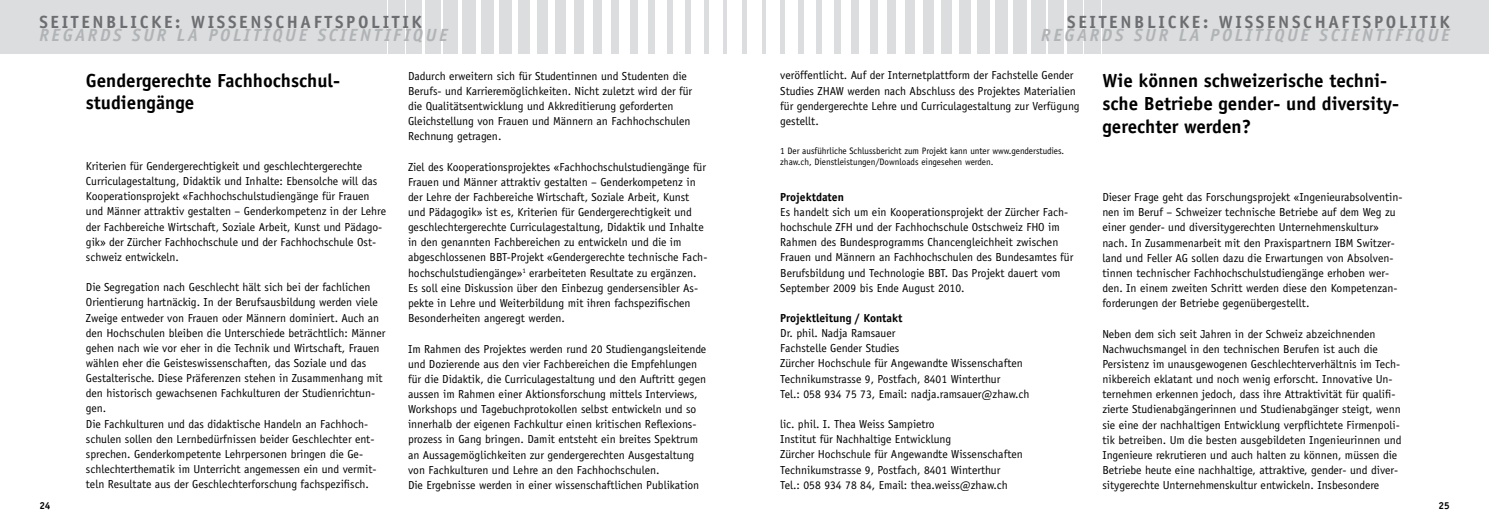
<style>
.page{position:relative;width:1489px;height:525px;background:#fff}
.page>*{position:absolute;margin:0;border:0;box-sizing:border-box;transform-origin:0 0}
.t1{font:700 18.88px/22.8px "Officina Sans";color:#000}
.t2{font:700 17.62px "Officina Sans";letter-spacing:.15em;color:#6d6e71}
.t3{font:italic 700 17.62px "Officina Sans";letter-spacing:.15em;color:#b1b4b6}
.t4{font:11.62px/15.1px "Officina Sans";color:#000}
.t5{font:700 11.62px "Officina Sans";color:#000}
.t6{font:700 10.12px "Officina Sans";color:#000}
.t7{font:9.38px/11.4px "Officina Sans";color:#000}
</style>
<div class="page">
<div style="left:0;top:0;width:386px;height:54px;background:#dcddde"></div>
<hr style="left:741px;top:0;width:3px;height:54px;background:#dcddde">
<hr style="left:723px;top:0;width:3px;height:54px;background:#dcddde">
<hr style="left:704px;top:0;width:4px;height:54px;background:#dcddde">
<div style="left:685px;top:0;width:5px;height:54px;background:#dcddde"></div>
<div style="left:667px;top:0;width:6px;height:54px;background:#dcddde"></div>
<div style="left:648px;top:0;width:7px;height:54px;background:#dcddde"></div>
<div style="left:630px;top:0;width:7px;height:54px;background:#dcddde"></div>
<div style="left:611px;top:0;width:8px;height:54px;background:#dcddde"></div>
<div style="left:592px;top:0;width:9px;height:54px;background:#dcddde"></div>
<div style="left:574px;top:0;width:9px;height:54px;background:#dcddde"></div>
<div style="left:555px;top:0;width:10px;height:54px;background:#dcddde"></div>
<div style="left:537px;top:0;width:10px;height:54px;background:#dcddde"></div>
<div style="left:518px;top:0;width:11px;height:54px;background:#dcddde"></div>
<div style="left:499px;top:0;width:13px;height:54px;background:#dcddde"></div>
<div style="left:481px;top:0;width:13px;height:54px;background:#dcddde"></div>
<div style="left:462px;top:0;width:14px;height:54px;background:#dcddde"></div>
<div style="left:444px;top:0;width:14px;height:54px;background:#dcddde"></div>
<div style="left:425px;top:0;width:15px;height:54px;background:#dcddde"></div>
<div style="left:406px;top:0;width:16px;height:54px;background:#dcddde"></div>
<div style="left:388px;top:0;width:16px;height:54px;background:#dcddde"></div>
<div style="left:1102px;top:0;width:386px;height:54px;background:#dcddde"></div>
<hr style="left:744px;top:0;width:3px;height:54px;background:#dcddde">
<hr style="left:762px;top:0;width:4px;height:54px;background:#dcddde">
<hr style="left:780px;top:0;width:4px;height:54px;background:#dcddde">
<div style="left:798px;top:0;width:5px;height:54px;background:#dcddde"></div>
<div style="left:816px;top:0;width:5px;height:54px;background:#dcddde"></div>
<div style="left:834px;top:0;width:6px;height:54px;background:#dcddde"></div>
<div style="left:851px;top:0;width:8px;height:54px;background:#dcddde"></div>
<div style="left:869px;top:0;width:8px;height:54px;background:#dcddde"></div>
<div style="left:887px;top:0;width:9px;height:54px;background:#dcddde"></div>
<div style="left:905px;top:0;width:9px;height:54px;background:#dcddde"></div>
<div style="left:923px;top:0;width:10px;height:54px;background:#dcddde"></div>
<div style="left:941px;top:0;width:11px;height:54px;background:#dcddde"></div>
<div style="left:959px;top:0;width:11px;height:54px;background:#dcddde"></div>
<div style="left:977px;top:0;width:12px;height:54px;background:#dcddde"></div>
<div style="left:995px;top:0;width:12px;height:54px;background:#dcddde"></div>
<div style="left:1012px;top:0;width:14px;height:54px;background:#dcddde"></div>
<div style="left:1030px;top:0;width:15px;height:54px;background:#dcddde"></div>
<div style="left:1048px;top:0;width:15px;height:54px;background:#dcddde"></div>
<div style="left:1066px;top:0;width:16px;height:54px;background:#dcddde"></div>
<div style="left:1084px;top:0;width:16px;height:54px;background:#dcddde"></div>
<h2 class="t2" style="left:39px;top:11px;width:384px">SEITENBLICKE: WISSENSCHAFTSPOLITIK</h2>
<h2 class="t3" style="left:39px;top:24px;width:410px">REGARDS SUR LA POLITIQUE SCIENTIFIQUE</h2>
<p class="t6" style="left:39px;top:498px;width:13px">24</p>
<h1 class="t1" style="left:86px;top:68px;width:256px">Gendergerechte Fachhochschul&shy;studiengänge</h1>
<p class="t4" style="left:86px;top:158px;width:302px">Kriterien für Gendergerechtigkeit und geschlechtergerechte Curriculagestaltung, Didaktik und Inhalte: Ebensolche will das Kooperationsprojekt «Fachhochschulstudiengänge für Frauen und Männer attraktiv gestalten – Genderkompetenz in der Lehre der Fachbereiche Wirtschaft, Soziale Arbeit, Kunst und Pädago&shy;gik» der Zürcher Fachhochschule und der Fachhochschule Ost&shy;schweiz entwickeln.</p>
<p class="t4" style="left:86px;top:279px;width:301px">Die Segregation nach Geschlecht hält sich bei der fachlichen Orientierung hartnäckig. In der Berufsausbildung werden viele Zweige entweder von Frauen oder Männern dominiert. Auch an den Hochschulen bleiben die Unterschiede beträchtlich: Männer gehen nach wie vor eher in die Technik und Wirtschaft, Frauen wählen eher die Geisteswissenschaften, das Soziale und das Gestalterische. Diese Präferenzen stehen in Zusammenhang mit den historisch gewachsenen Fachkulturen der Studienrichtun&shy;gen.<br>Die Fachkulturen und das didaktische Handeln an Fachhoch&shy;schulen sollen den Lernbedürfnissen beider Geschlechter ent&shy;sprechen. Genderkompetente Lehrpersonen bringen die Ge&shy;schlechterthematik im Unterricht angemessen ein und vermit&shy;teln Resultate aus der Geschlechterforschung fachspezifisch.</p>
<p class="t4" style="left:408px;top:68px;width:286px">Dadurch erweitern sich für Studentinnen und Studenten die Berufs- und Karrieremöglichkeiten. Nicht zuletzt wird der für die Qualitätsentwicklung und Akkreditierung geforderten Gleichstellung von Frauen und Männern an Fachhochschulen Rechnung getragen.</p>
<p class="t4" style="left:408px;top:159px;width:301px">Ziel des Kooperationsprojektes «Fachhochschulstudiengänge für Frauen und Männer attraktiv gestalten – Genderkompetenz in der Lehre der Fachbereiche Wirtschaft, Soziale Arbeit, Kunst und Pädagogik» ist es, Kriterien für Gendergerechtigkeit und geschlechtergerechte Curriculagestaltung, Didaktik und Inhalte in den genannten Fachbereichen zu entwickeln und die im abgeschlossenen BBT-Projekt «Gendergerechte technische Fach&shy;hochschulstudiengänge»<sup>1</sup> erarbeiteten Resultate zu ergänzen.<br>Es soll eine Diskussion über den Einbezug gendersensibler As&shy;pekte in Lehre und Weiterbildung mit ihren fachspezifischen Besonderheiten angeregt werden.</p>
<p class="t4" style="left:408px;top:341px;width:300px">Im Rahmen des Projektes werden rund 20 Studiengangsleitende und Dozierende aus den vier Fachbereichen die Empfehlungen für die Didaktik, die Curriculagestaltung und den Auftritt gegen aussen im Rahmen einer Aktionsforschung mittels Interviews, Workshops und Tagebuchprotokollen selbst entwickeln und so innerhalb der eigenen Fachkultur einen kritischen Reflexions&shy;prozess in Gang bringen. Damit entsteht ein breites Spektrum an Aussagemöglichkeiten zur gendergerechten Ausgestaltung von Fachkulturen und Lehre an den Fachhochschulen.<br>Die Ergebnisse werden in einer wissenschaftlichen Publikation</p>
<h2 class="t2" style="left:1067px;top:11px;width:384px">SEITENBLICKE: WISSENSCHAFTSPOLITIK</h2>
<h2 class="t3" style="left:1041px;top:24px;width:410px">REGARDS SUR LA POLITIQUE SCIENTIFIQUE</h2>
<p class="t4" style="left:780px;top:68px;width:301px">veröffentlicht. Auf der Internetplattform der Fachstelle Gender Studies ZHAW werden nach Abschluss des Projektes Materialien für gendergerechte Lehre und Curriculagestaltung zur Verfügung gestellt.</p>
<p class="t7" style="left:780px;top:145px;width:285px">1 Der ausführliche Schlussbericht zum Projekt kann unter www.genderstudies. zhaw.ch, Dienstleistungen/Downloads eingesehen werden.</p>
<p class="t5" style="left:780px;top:189px;width:65px">Projektdaten</p>
<p class="t4" style="left:780px;top:204px;width:294px">Es handelt sich um ein Kooperationsprojekt der Zürcher Fach&shy;hochschule ZFH und der Fachhochschule Ostschweiz FHO im Rahmen des Bundesprogramms Chancengleichheit zwischen Frauen und Männern an Fachhochschulen des Bundesamtes für Berufsbildung und Technologie BBT. Das Projekt dauert vom September 2009 bis Ende August 2010.</p>
<p class="t5" style="left:780px;top:310px;width:124px">Projektleitung / Kontakt</p>
<p class="t4" style="left:780px;top:325px;width:251px">Dr. phil. Nadja Ramsauer<br>Fachstelle Gender Studies<br>Zürcher Hochschule für Angewandte Wissenschaften Technikumstrasse 9, Postfach, 8401 Winterthur<br>Tel.: 058 934 75 73, Email: nadja.ramsauer@zhaw.ch</p>
<p class="t4" style="left:780px;top:416px;width:244px">lic. phil. I. Thea Weiss Sampietro<br>Institut für Nachhaltige Entwicklung<br>Zürcher Hochschule für Angewandte Wissenschaften Technikumstrasse 9, Postfach, 8401 Winterthur Tel.: 058 934 78 84, Email: thea.weiss@zhaw.ch</p>
<h1 class="t1" style="left:1102px;top:69px;width:298px">Wie können schweizerische techni&shy;sche Betriebe gender- und diversity&shy;gerechter werden?</h1>
<p class="t4" style="left:1102px;top:189px;width:301px">Dieser Frage geht das Forschungsprojekt «Ingenieurabsolventin&shy;nen im Beruf – Schweizer technische Betriebe auf dem Weg zu einer gender- und diversitygerechten Unternehmenskultur» nach. In Zusammenarbeit mit den Praxispartnern IBM Switzer&shy;land und Feller AG sollen dazu die Erwartungen von Absolven&shy;tinnen technischer Fachhochschulstudiengänge erhoben wer&shy;den. In einem zweiten Schritt werden diese den Kompetenzan&shy;forderungen der Betriebe gegenübergestellt.</p>
<p class="t4" style="left:1102px;top:326px;width:300px">Neben dem sich seit Jahren in der Schweiz abzeichnenden Nachwuchsmangel in den technischen Berufen ist auch die Persistenz im unausgewogenen Geschlechterverhältnis im Tech&shy;nikbereich eklatant und noch wenig erforscht. Innovative Un&shy;ternehmen erkennen jedoch, dass ihre Attraktivität für qualifi&shy;zierte Studienabgängerinnen und Studienabgänger steigt, wenn sie eine der nachhaltigen Entwicklung verpflichtete Firmenpoli&shy;tik betreiben. Um die besten ausgebildeten Ingenieurinnen und Ingenieure rekrutieren und auch halten zu können, müssen die Betriebe heute eine nachhaltige, attraktive, gender- und diver&shy;sitygerechte Unternehmenskultur entwickeln. Insbesondere</p>
<p class="t6" style="left:1438px;top:498px;width:13px">25</p>
</div>
